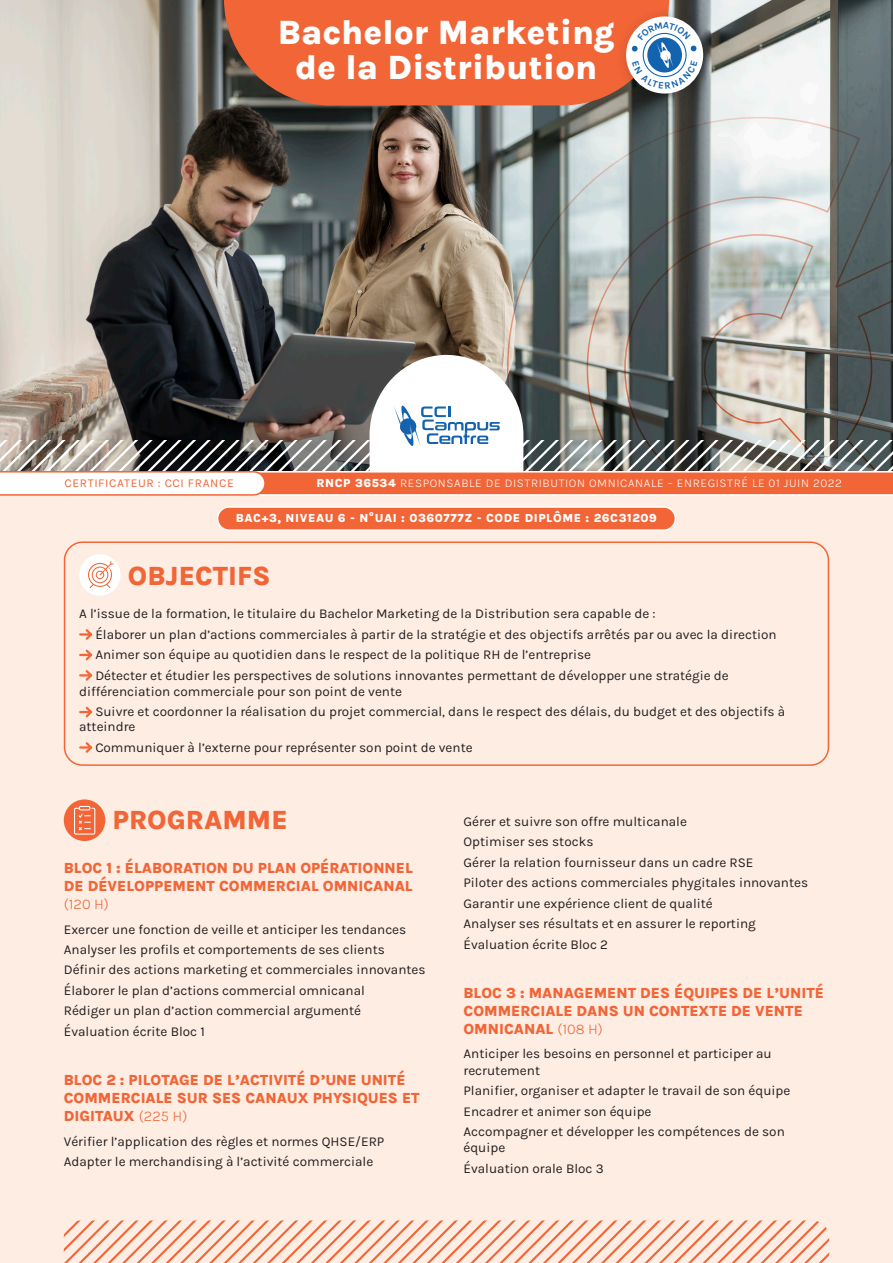
<style>
.page{position:relative;width:893px;height:1263px;background:#fff}
.page>*{position:absolute;margin:0;border:0;box-sizing:border-box;transform-origin:0 0}
.Titre{font:800 34.5px/34.5px "Karla";color:#fff;text-align:center}
.Titre_1{font:800 27px "Karla";color:#f26537}
.Titre_2{font:800 15px/18px "Karla";color:#f26537}
.Programme{font:13.5px/16.2px "Karla";color:#231f20}
.Objectifs{font:13.5px/16.2px "Karla";color:#231f20}
.Sous-titre1{font:300 12px "Karla";letter-spacing:.05em;color:#fff}
.Sous-titre2{font:800 12px "Karla";letter-spacing:.05em;color:#fff}
.Sous-titre{font:12px "Karla";letter-spacing:.05em;color:#f26537}
.s1{font-weight:800}
.s2{font-weight:300}
</style>
<div class="page">
<img style="left:0;top:0;width:893px;height:355px">
<div style="left:0;top:483px;width:893px;height:780px;background:#fdede3"></div>
<svg style="left:506px;top:116px;width:387px;height:239px"></svg>
<div style="left:224px;top:0;width:445px;height:105px;background:#f26537"></div>
<svg style="left:64px;top:1220px;width:765px;height:43px"></svg>
<div style="left:64px;top:799px;width:41px;height:42px;background:#f26537;border-radius:50%"></div>
<div style="left:79px;top:806px;width:11px;height:4px;border:1px solid #fff"></div>
<div style="left:74px;top:808px;width:21px;height:26px;border:1px solid #fff"></div>
<svg style="left:78px;top:813px;width:12px;height:18px"></svg>
<div style="left:218px;top:507px;width:457px;height:23px;background:#f26537;border-radius:12px"></div>
<div style="left:217px;top:506px;width:459px;height:25px;border:2px solid #fff;border-radius:12px"></div>
<div style="left:64px;top:541px;width:765px;height:225px;border:2px solid #f26537;border-radius:18px"></div>
<div style="left:79px;top:554px;width:42px;height:42px;background:#fff;border-radius:50%"></div>
<svg style="left:88px;top:561px;width:26px;height:27px"></svg>
<svg style="left:80px;top:629px;width:13px;height:32px"></svg>
<svg style="left:80px;top:670px;width:13px;height:11px"></svg>
<svg style="left:80px;top:706px;width:13px;height:12px"></svg>
<svg style="left:80px;top:742px;width:13px;height:11px"></svg>
<img style="left:0;top:355px;width:893px;height:141px">
<div style="left:615px;top:6px;width:105px;height:104px;background:#231f20;opacity:.3"></div>
<div style="left:626px;top:16px;width:77px;height:78px;background:#fff;border-radius:50%"></div>
<svg style="left:632px;top:22px;width:65px;height:67px"></svg>
<p class="Titre" style="left:278px;top:15px;width:339px">Bachelor Marketing de la Distribution</p>
<p class="Sous-titre1" style="left:316px;top:475px;width:527px"><span class="s1">RNCP 36534</span> RESPONSABLE DE DISTRIBUTION OMNICANALE – ENREGISTRÉ LE 01 JUIN 2022</p>
<p class="Sous-titre2" style="left:236px;top:511px;width:423px">BAC+3, NIVEAU 6 - N°UAI : 0360777Z - CODE DIPLÔME : 26C31209</p>
<p class="Sous-titre" style="left:64px;top:475px;width:171px">CERTIFICATEUR : CCI FRANCE</p>
<p class="Titre_1" style="left:128px;top:559px;width:144px">OBJECTIFS</p>
<p class="Objectifs" style="left:79px;top:605px;width:578px">A l’issue de la formation, le titulaire du Bachelor Marketing de la Distribution sera capable de :</p>
<p class="Objectifs" style="left:95px;top:626px;width:683px">Élaborer un plan d’actions commerciales à partir de la stratégie et des objectifs arrêtés par ou avec la direction</p>
<p class="Objectifs" style="left:95px;top:646px;width:497px">Animer son équipe au quotidien dans le respect de la politique RH de l’entreprise</p>
<p class="Objectifs" style="left:79px;top:667px;width:651px;text-indent:16px">Détecter et étudier les perspectives de solutions innovantes permettant de développer une stratégie de différenciation commerciale pour son point de vente</p>
<p class="Objectifs" style="left:79px;top:704px;width:707px;line-height:15px;text-indent:16px">Suivre et coordonner la réalisation du projet commercial, dans le respect des délais, du budget et des objectifs à atteindre</p>
<p class="Objectifs" style="left:95px;top:739px;width:379px">Communiquer à l’externe pour représenter son point de vente</p>
<p class="Titre_1" style="left:113px;top:803px;width:177px">PROGRAMME</p>
<p class="Titre_2" style="left:64px;top:858px;width:351px;text-align:justify">BLOC 1 : ÉLABORATION DU PLAN OPÉRATIONNEL DE DÉVELOPPEMENT COMMERCIAL OMNICANAL <span class="s2">(120 H)</span></p>
<p class="Programme" style="left:64px;top:920px;width:344px">Exercer une fonction de veille et anticiper les tendances</p>
<p class="Programme" style="left:64px;top:941px;width:323px">Analyser les profils et comportements de ses clients</p>
<p class="Programme" style="left:64px;top:961px;width:363px">Définir des actions marketing et commerciales innovantes</p>
<p class="Programme" style="left:64px;top:982px;width:303px">Élaborer le plan d’actions commercial omnicanal</p>
<p class="Programme" style="left:64px;top:1002px;width:299px">Rédiger un plan d’action commercial argumenté</p>
<p class="Programme" style="left:64px;top:1023px;width:143px">Évaluation écrite Bloc 1</p>
<p class="Titre_2" style="left:64px;top:1070px;width:357px">BLOC 2 : PILOTAGE DE L’ACTIVITÉ D’UNE UNITÉ<br>COMMERCIALE SUR SES CANAUX PHYSIQUES ET<br>DIGITAUX <span class="s2">(225 H)</span></p>
<p class="Programme" style="left:64px;top:1132px;width:322px">Vérifier l’application des règles et normes QHSE/ERP</p>
<p class="Programme" style="left:64px;top:1153px;width:311px">Adapter le merchandising à l’activité commerciale</p>
<p class="Programme" style="left:463px;top:813px;width:225px">Gérer et suivre son offre multicanale</p>
<p class="Programme" style="left:463px;top:833px;width:131px">Optimiser ses stocks</p>
<p class="Programme" style="left:463px;top:854px;width:291px">Gérer la relation fournisseur dans un cadre RSE</p>
<p class="Programme" style="left:463px;top:874px;width:346px">Piloter des actions commerciales phygitales innovantes</p>
<p class="Programme" style="left:463px;top:895px;width:251px">Garantir une expérience client de qualité</p>
<p class="Programme" style="left:463px;top:915px;width:294px">Analyser ses résultats et en assurer le reporting</p>
<p class="Programme" style="left:463px;top:935px;width:146px">Évaluation écrite Bloc 2</p>
<p class="Titre_2" style="left:463px;top:983px;width:362px">BLOC 3 : MANAGEMENT DES ÉQUIPES DE L’UNITÉ<br>COMMERCIALE DANS UN CONTEXTE DE VENTE<br>OMNICANAL <span class="s2">(108 H)</span></p>
<p class="Programme" style="left:463px;top:1045px;width:310px">Anticiper les besoins en personnel et participer au recrutement</p>
<p class="Programme" style="left:463px;top:1082px;width:328px">Planifier, organiser et adapter le travail de son équipe</p>
<p class="Programme" style="left:463px;top:1102px;width:190px">Encadrer et animer son équipe</p>
<p class="Programme" style="left:463px;top:1123px;width:323px">Accompagner et développer les compétences de son équipe</p>
<p class="Programme" style="left:463px;top:1159px;width:142px">Évaluation orale Bloc 3</p>
</div>
